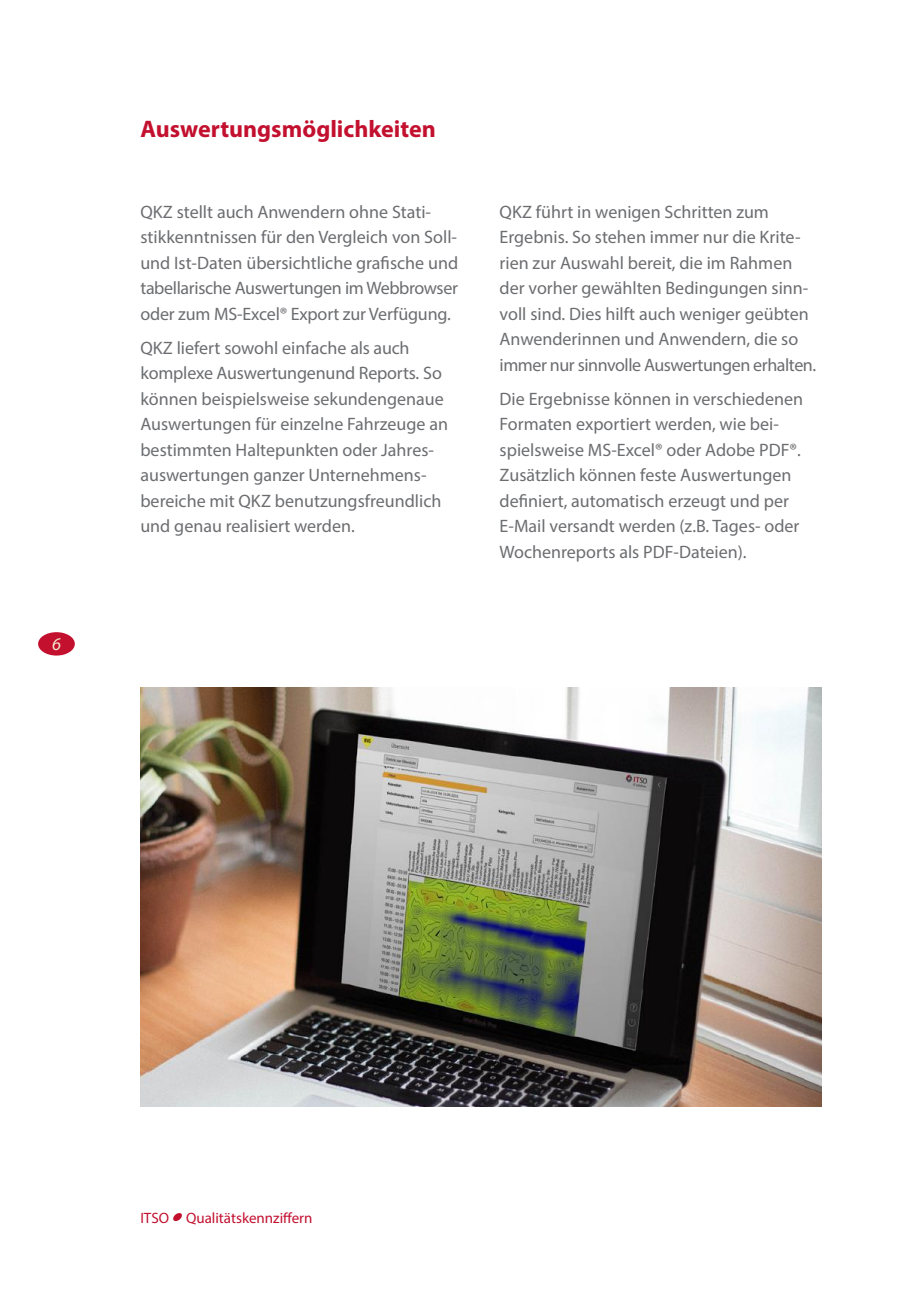
<style>
.page{position:relative;width:919px;height:1289px;background:#fff}
.page>*{position:absolute;margin:0;border:0;box-sizing:border-box;transform-origin:0 0}
.t1{font:700 24px "Myriad Pro";color:#c3102f}
.Absatzformat_1{font:18px/25.5px "Myriad Pro";color:#6c6d70}
.t2{font:italic 18px "Myriad Pro";color:#f2e8ca}
.t3{font:15px "Myriad Pro";color:#c3102f}
</style>
<div class="page">
<div style="left:38px;top:632px;width:37px;height:23px;background:#c3102f;border-radius:50%"></div>
<svg style="left:173px;top:1213px;width:9px;height:8px"></svg>
<img style="left:140px;top:687px;width:681px;height:419px">
<p class="t2" style="left:52px;top:632px;width:10px">6</p>
<p class="t1" style="left:140px;top:113px;width:297px">Auswertungsmöglichkeiten</p>
<p class="Absatzformat_1" style="left:140px;top:199px;width:319px">QKZ stellt auch Anwendern ohne Stati&shy;stikkenntnissen für den Vergleich von Soll&shy;und Ist-Daten übersichtliche grafische und tabellarische Auswertungen im Webbrowser oder zum MS-Excel® Export zur Verfügung.</p>
<p class="Absatzformat_1" style="left:140px;top:335px;width:309px">QKZ liefert sowohl einfache als auch komplexe Auswertungenund Reports. So können beispielsweise sekundengenaue Auswertungen für einzelne Fahrzeuge an bestimmten Haltepunkten oder Jahres&shy;auswertungen ganzer Unternehmens&shy;bereiche mit QKZ benutzungsfreundlich und genau realisiert werden.</p>
<p class="Absatzformat_1" style="left:499px;top:199px;width:318px">QKZ führt in wenigen Schritten zum Ergebnis. So stehen immer nur die Krite&shy;rien zur Auswahl bereit, die im Rahmen der vorher gewählten Bedingungen sinn&shy;voll sind. Dies hilft auch weniger geübten Anwenderinnen und Anwendern, die so immer nur sinnvolle Auswertungen erhalten.</p>
<p class="Absatzformat_1" style="left:499px;top:386px;width:305px">Die Ergebnisse können in verschiedenen Formaten exportiert werden, wie bei&shy;spielsweise MS-Excel® oder Adobe PDF®.<br>Zusätzlich können feste Auswertungen definiert, automatisch erzeugt und per E-Mail versandt werden (z.B. Tages- oder Wochenreports als PDF-Dateien).</p>
<p class="t3" style="left:140px;top:1208px;width:174px">ITSO Qualitätskennziffern</p>
</div>
